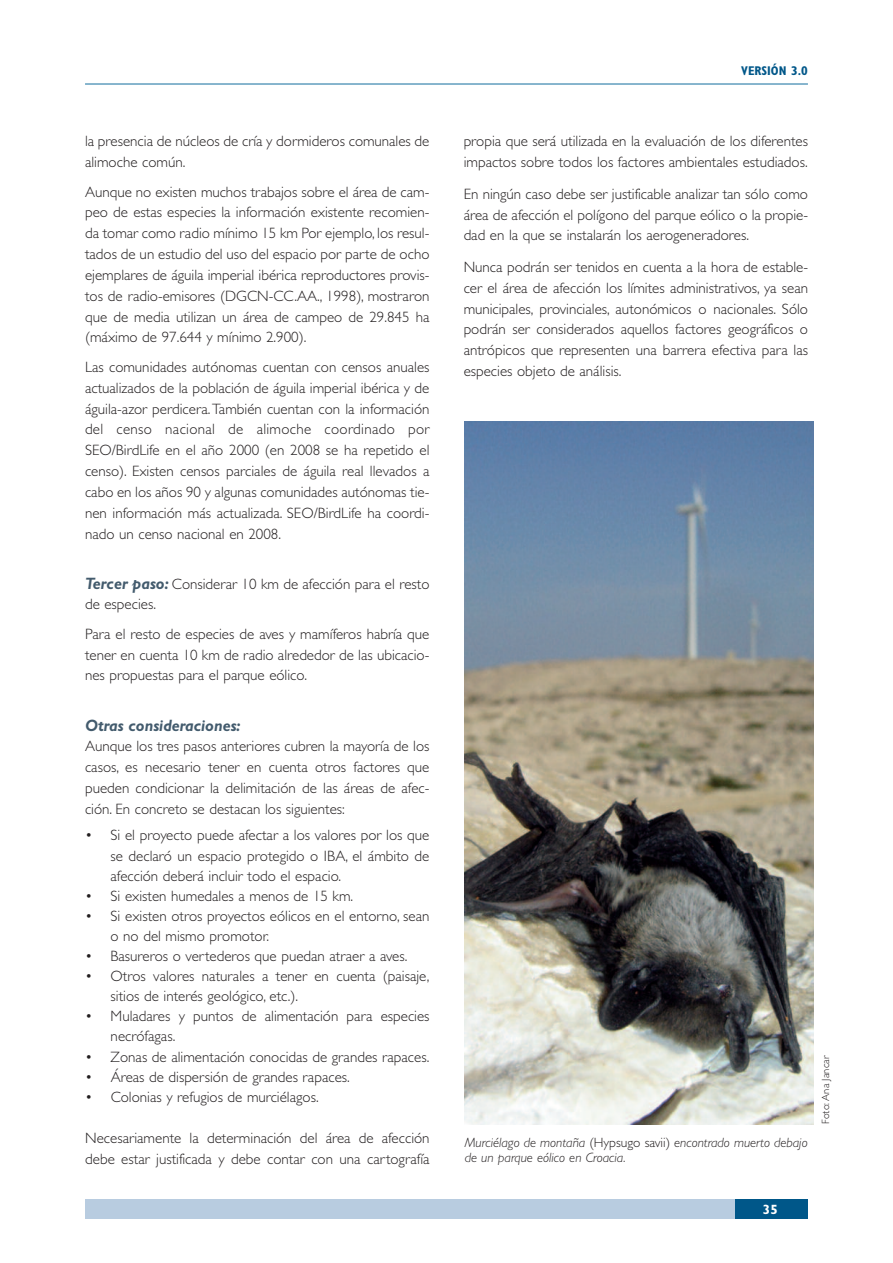
<style>
.page{position:relative;width:893px;height:1263px;background:#fff}
.page>*{position:absolute;margin:0;border:0;box-sizing:border-box;transform-origin:0 0}
.t1{font:italic 700 16.5px "Gill Sans";color:#435b6d;scale:.95 1}
.t2{font:300 15px/20.9px "Gill Sans";color:#231f20}
.t3{font:italic 300 13.5px/15px "Gill Sans";color:#231f20}
.t4{font:700 13.5px "Gill Sans";color:#fff}
.t5{font:700 condensed 12.75px "Gill Sans";color:#005789}
.t6{font:300 10.5px "Gill Sans";letter-spacing:.01em;color:#231f20}
.s1{font-weight:700;font-style:italic;font-size:16.5px;color:#435b6d}
.s2{font-style:normal}
</style>
<div class="page">
<hr style="left:85px;top:84px;width:723px;height:1px;background:#116d9d">
<div style="left:85px;top:1199px;width:686px;height:20px;background:#b8cce0"></div>
<div style="left:736px;top:1199px;width:72px;height:20px;background:#005789"></div>
<img style="left:465px;top:421px;width:348px;height:703px">
<p class="t2" style="left:85px;top:132px;width:346px">la presencia de núcleos de cría y dormideros comunales de alimoche común.</p>
<p class="t2" style="left:85px;top:182px;width:346px;text-align:justify">Aunque no existen muchos trabajos sobre el área de cam&shy;peo de estas especies la información existente recomien&shy;da tomar como radio mínimo 15 km Por ejemplo, los resul&shy;tados de un estudio del uso del espacio por parte de ocho ejemplares de águila imperial ibérica reproductores provis&shy;tos de radio-emisores (DGCN-CC.AA., 1998), mostraron que de media utilizan un área de campeo de 29.845 ha (máximo de 97.644 y mínimo 2.900).</p>
<p class="t2" style="left:85px;top:358px;width:346px;text-align:justify">Las comunidades autónomas cuentan con censos anuales actualizados de la población de águila imperial ibérica y de águila-azor perdicera.También cuentan con la información del censo nacional de alimoche coordinado por SEO/BirdLife en el año 2000 (en 2008 se ha repetido el censo). Existen censos parciales de águila real llevados a cabo en los años 90 y algunas comunidades autónomas tie&shy;nen información más actualizada. SEO/BirdLife ha coordi&shy;nado un censo nacional en 2008.</p>
<p class="t2" style="left:85px;top:575px;width:346px"><span class="s1">Tercer paso:</span> Considerar 10 km de afección para el resto de especies.</p>
<p class="t2" style="left:85px;top:625px;width:346px;text-align:justify">Para el resto de especies de aves y mamíferos habría que tener en cuenta 10 km de radio alrededor de las ubicacio&shy;nes propuestas para el parque eólico.</p>
<p class="t1" style="left:85px;top:719px;width:165px">Otras consideraciones:</p>
<p class="t2" style="left:85px;top:737px;width:346px;text-align:justify">Aunque los tres pasos anteriores cubren la mayoría de los casos, es necesario tener en cuenta otros factores que pueden condicionar la delimitación de las áreas de afec&shy;ción. En concreto se destacan los siguientes:</p>
<p class="t2" style="left:111px;top:827px;width:320px;line-height:20.1px;text-align:justify;text-indent:-26px">• Si el proyecto puede afectar a los valores por los que se declaró un espacio protegido o IBA, el ámbito de afección deberá incluir todo el espacio.</p>
<p class="t2" style="left:85px;top:887px;width:270px">• Si existen humedales a menos de 15 km.</p>
<p class="t2" style="left:111px;top:907px;width:320px;line-height:20.1px;text-indent:-26px">• Si existen otros proyectos eólicos en el entorno, sean o no del mismo promotor.</p>
<p class="t2" style="left:85px;top:947px;width:324px">• Basureros o vertederos que puedan atraer a aves.</p>
<p class="t2" style="left:111px;top:967px;width:320px;line-height:20.1px;text-indent:-26px">• Otros valores naturales a tener en cuenta (paisaje, sitios de interés geológico, etc.).</p>
<p class="t2" style="left:111px;top:1008px;width:320px;line-height:20.1px;text-indent:-26px">• Muladares y puntos de alimentación para especies necrófagas.</p>
<p class="t2" style="left:85px;top:1047px;width:346px">• Zonas de alimentación conocidas de grandes rapaces.</p>
<p class="t2" style="left:85px;top:1067px;width:266px">• Áreas de dispersión de grandes rapaces.</p>
<p class="t2" style="left:85px;top:1088px;width:235px">• Colonias y refugios de murciélagos.</p>
<p class="t2" style="left:85px;top:1129px;width:346px">Necesariamente la determinación del área de afección debe estar justificada y debe contar con una cartografía</p>
<p class="t5" style="left:741px;top:66px;width:68px">VERSIÓN 3.0</p>
<p class="t2" style="left:464px;top:132px;width:346px">propia que será utilizada en la evaluación de los diferentes impactos sobre todos los factores ambientales estudiados.</p>
<p class="t2" style="left:464px;top:185px;width:346px;text-align:justify">En ningún caso debe ser justificable analizar tan sólo como área de afección el polígono del parque eólico o la propie&shy;dad en la que se instalarán los aerogeneradores.</p>
<p class="t2" style="left:464px;top:258px;width:346px;text-align:justify">Nunca podrán ser tenidos en cuenta a la hora de estable&shy;cer el área de afección los límites administrativos, ya sean municipales, provinciales, autonómicos o nacionales. Sólo podrán ser considerados aquellos factores geográficos o antrópicos que representen una barrera efectiva para las especies objeto de análisis.</p>
<p class="t3" style="left:465px;top:1136px;width:344px">Murciélago de montaña <span class="s2">(Hypsugo savii)</span> encontrado muerto debajo de un parque eólico en Croacia.</p>
<p class="t6" style="left:822px;top:1124px;width:70px;rotate:-90deg">Foto: Ana Jancar</p>
<p class="t4" style="left:763px;top:1204px;width:16px">35</p>
</div>
